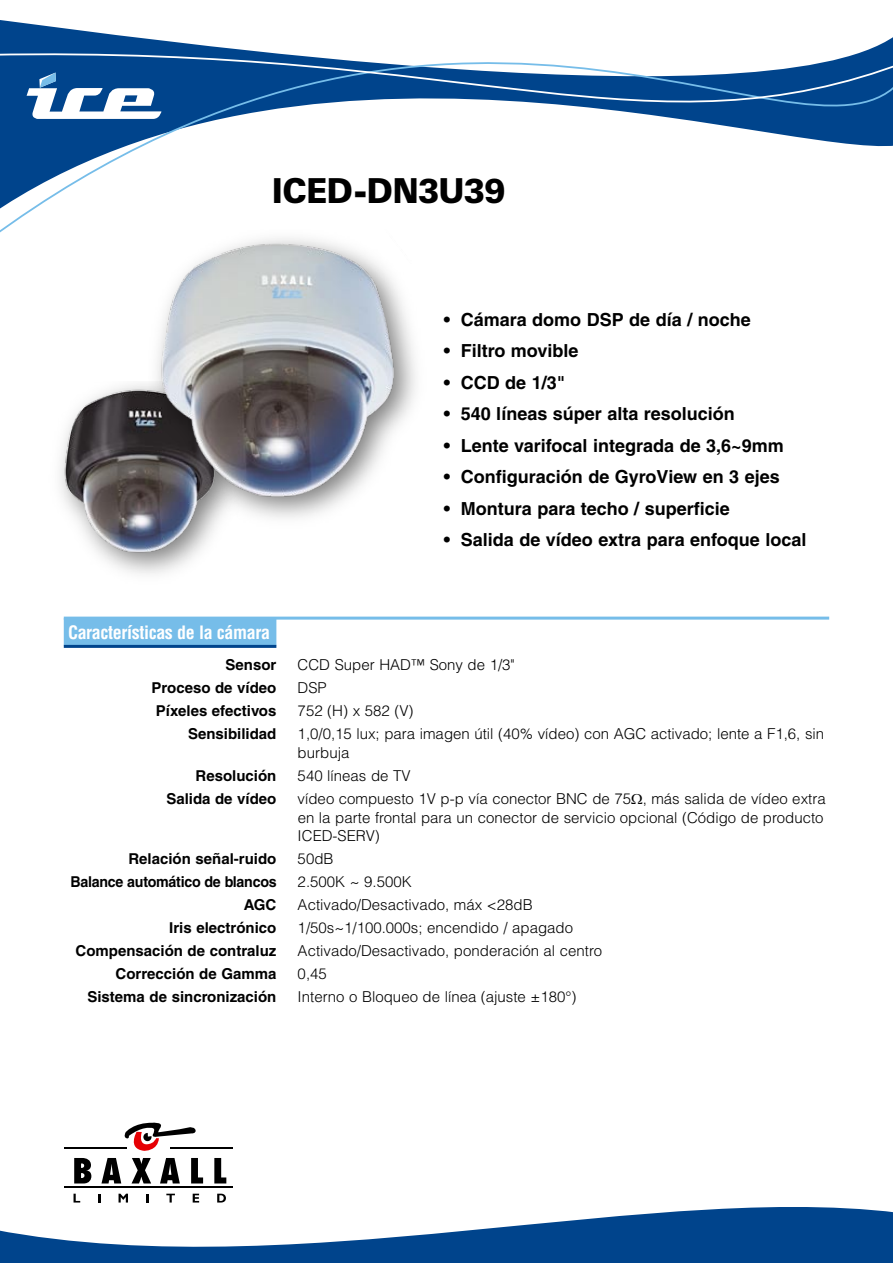
<style>
.page{position:relative;width:893px;height:1263px;background:#fff}
.page>*{position:absolute;margin:0;border:0;box-sizing:border-box;transform-origin:0 0}
.t1{font:900 34.5px "Zurich BT";letter-spacing:-.01em;color:#000;scale:.92 1}
.t2{font:700 18px "Helvetica";color:#000}
.t3{font:700 condensed 18px "Helvetica";letter-spacing:-.02em;color:#fff}
.t4{font:300 15px/18.8px "Helvetica";color:#000}
.t5{font:700 15px "Helvetica";color:#000}
.t6{font:700 15px "Helvetica";letter-spacing:-.02em;color:#000;scale:.95 1}
</style>
<div class="page">
<div style="left:47px;top:381px;width:203px;height:206px;background:#000;opacity:.52"></div>
<img style="left:59px;top:381px;width:166px;height:178px">
<svg style="left:124px;top:1122px;width:72px;height:29px"></svg>
<svg style="left:74px;top:1158px;width:17px;height:16px"></svg>
<svg style="left:103px;top:1158px;width:17px;height:16px"></svg>
<svg style="left:132px;top:1158px;width:19px;height:16px"></svg>
<svg style="left:162px;top:1158px;width:16px;height:16px"></svg>
<svg style="left:191px;top:1158px;width:7px;height:16px"></svg>
<svg style="left:214px;top:1158px;width:8px;height:16px"></svg>
<hr style="left:64px;top:1147px;width:62px;height:1px;background:#000">
<hr style="left:170px;top:1147px;width:62px;height:1px;background:#000">
<svg style="left:0;top:20px;width:893px;height:213px"></svg>
<svg style="left:0;top:45px;width:893px;height:115px"></svg>
<svg style="left:27px;top:73px;width:134px;height:46px"></svg>
<hr style="left:64px;top:617px;width:765px;height:3px;background:#76bde9">
<svg style="left:0;top:1174px;width:893px;height:89px"></svg>
<div style="left:64px;top:618px;width:212px;height:27px;background:#76bde9"></div>
<hr style="left:64px;top:645px;width:212px;height:3px;background:#00448c">
<div style="left:149px;top:230px;width:280px;height:302px;background:#000;opacity:.52"></div>
<img style="left:152px;top:230px;width:260px;height:276px">
<h1 class="t1" style="left:272px;top:170px;width:255px">ICED-DN3U39</h1>
<p class="t2" style="left:444px;top:308px;width:308px">• Cámara domo DSP de día / noche</p>
<p class="t2" style="left:444px;top:340px;width:136px">• Filtro movible</p>
<p class="t2" style="left:444px;top:371px;width:123px">• CCD de 1/3"</p>
<p class="t2" style="left:444px;top:403px;width:293px">• 540 líneas súper alta resolución</p>
<p class="t2" style="left:444px;top:434px;width:341px">• Lente varifocal integrada de 3,6~9mm</p>
<p class="t2" style="left:444px;top:466px;width:338px">• Configuración de GyroView en 3 ejes</p>
<p class="t2" style="left:444px;top:497px;width:287px">• Montura para techo / superficie</p>
<p class="t2" style="left:444px;top:529px;width:364px">• Salida de vídeo extra para enfoque local</p>
<p class="t3" style="left:68px;top:621px;width:204px">Características de la cámara</p>
<p class="t5" style="left:226px;top:656px;width:52px">Sensor</p>
<p class="t4" style="left:298px;top:655px;width:219px">CCD Super HAD™ Sony de 1/3"</p>
<p class="t5" style="left:152px;top:679px;width:126px">Proceso de vídeo</p>
<p class="t4" style="left:298px;top:678px;width:31px">DSP</p>
<p class="t5" style="left:156px;top:702px;width:122px">Píxeles efectivos</p>
<p class="t4" style="left:298px;top:701px;width:117px">752 (H) x 582 (V)</p>
<p class="t5" style="left:188px;top:725px;width:90px">Sensibilidad</p>
<p class="t4" style="left:298px;top:724px;width:528px">1,0/0,15 lux; para imagen útil (40% vídeo) con AGC activado; lente a F1,6, sin burbuja</p>
<p class="t5" style="left:196px;top:766px;width:82px">Resolución</p>
<p class="t4" style="left:298px;top:766px;width:114px">540 líneas de TV</p>
<p class="t5" style="left:166px;top:789px;width:112px">Salida de vídeo</p>
<p class="t4" style="left:298px;top:789px;width:529px">vídeo compuesto 1V p-p vía conector BNC de 75 , más salida de vídeo extra en la parte frontal para un conector de servicio opcional (Código de producto<br>ICED-SERV)</p>
<p class="t5" style="left:128px;top:850px;width:149px">Relación señal-ruido</p>
<p class="t4" style="left:298px;top:849px;width:37px">50dB</p>
<p class="t6" style="left:71px;top:873px;width:218px">Balance automático de blancos</p>
<p class="t4" style="left:298px;top:872px;width:116px">2.500K ~ 9.500K</p>
<p class="t5" style="left:244px;top:896px;width:34px">AGC</p>
<p class="t4" style="left:298px;top:895px;width:236px">Activado/Desactivado, máx &lt;28dB</p>
<p class="t5" style="left:169px;top:919px;width:109px">Iris electrónico</p>
<p class="t4" style="left:298px;top:918px;width:277px">1/50s~1/100.000s; encendido / apagado</p>
<p class="t5" style="left:76px;top:942px;width:202px">Compensación de contraluz</p>
<p class="t4" style="left:298px;top:941px;width:306px">Activado/Desactivado, ponderación al centro</p>
<p class="t5" style="left:115px;top:965px;width:162px">Corrección de Gamma</p>
<p class="t4" style="left:298px;top:964px;width:31px">0,45</p>
<p class="t5" style="left:87px;top:988px;width:190px">Sistema de sincronización</p>
<p class="t4" style="left:298px;top:987px;width:280px">Interno o Bloqueo de línea (ajuste ±180°)</p>
</div>
